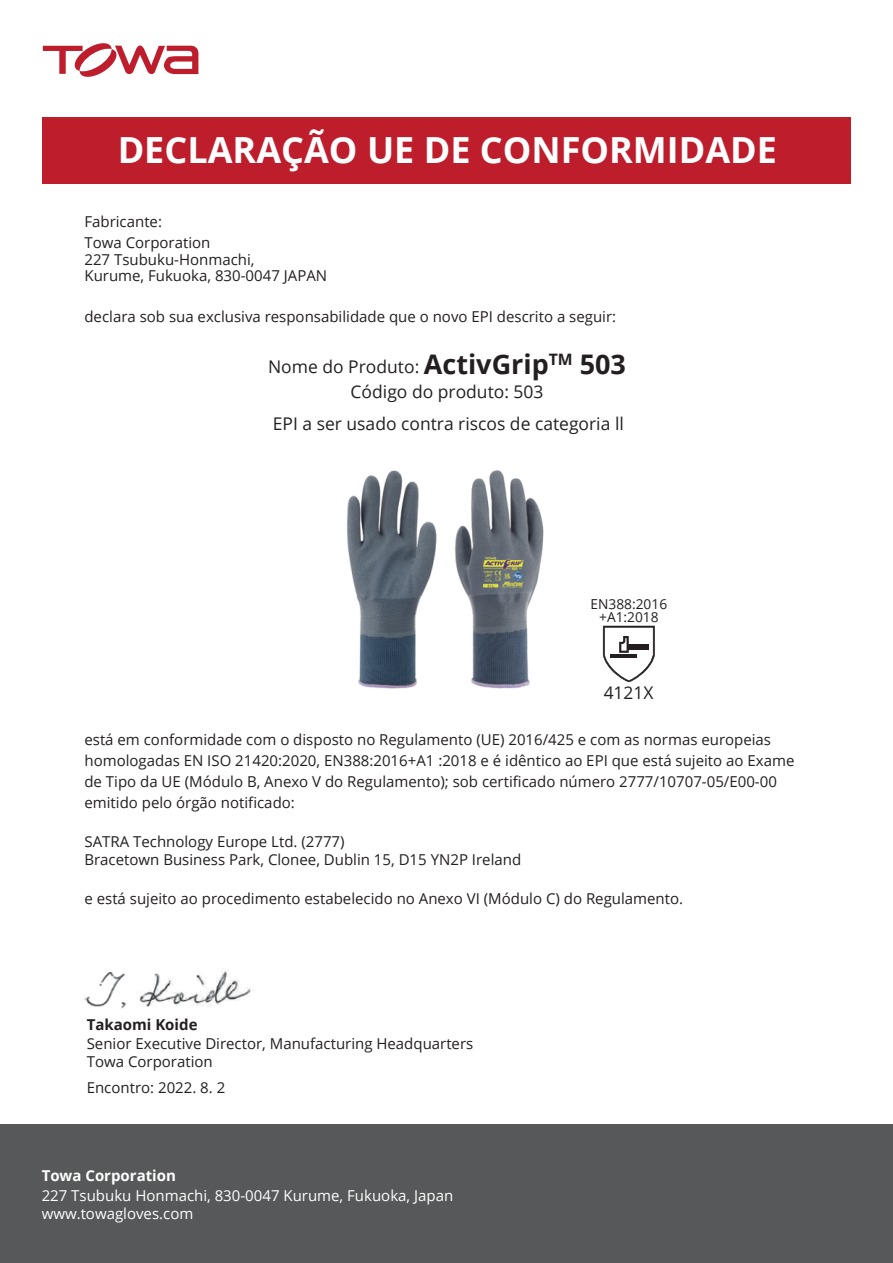
<style>
.page{position:relative;width:893px;height:1263px;background:#fff}
.page>*{position:absolute;margin:0;border:0;box-sizing:border-box;transform-origin:0 0}
.t1{font:700 36px "Open Sans";color:#fff}
.t2{font:17.55px/25.2px "Open Sans";color:#231f20;text-align:center}
.t3{font:17.4px "Open Sans";color:#231f20}
.t4{font:15px/21px "Open Sans";color:#231f20}
.t5{font:15px/18px "Open Sans";color:#fff}
.t6{font:700 15px "Open Sans";color:#fff}
.t7{font:700 15px "Open Sans";color:#231f20}
.t8{font:13.65px/13.6px "Open Sans";color:#231f20;text-align:center}
.s1{font-weight:700;font-size:27px}
</style>
<div class="page">
<img style="left:84px;top:968px;width:167px;height:41px">
<div style="left:43px;top:117px;width:807px;height:67px;background:#be1d2c"></div>
<svg style="left:43px;top:43px;width:156px;height:34px"></svg>
<div style="left:0;top:1125px;width:893px;height:138px;background:#57585a"></div>
<svg style="left:603px;top:626px;width:52px;height:56px"></svg>
<hr style="left:627px;top:644px;width:21px;height:2px;background:#231f20">
<hr style="left:627px;top:648px;width:21px;height:2px;background:#231f20">
<img style="left:347px;top:470px;width:197px;height:219px">
<h1 class="t1" style="left:118px;top:125px;width:661px">DECLARAÇÃO UE DE CONFORMIDADE</h1>
<p class="t4" style="left:84px;top:211px;width:127px">Fabricante:<br>Towa Corporation</p>
<p class="t4" style="left:84px;top:251px;width:244px;line-height:16.5px">227 Tsubuku-Honmachi,<br>Kurume, Fukuoka, 830-0047 JAPAN</p>
<p class="t4" style="left:84px;top:306px;width:533px">declara sob sua exclusiva responsabilidade que o novo EPI descrito a seguir:</p>
<p class="t2" style="left:268px;top:354px;width:359px">Nome do Produto: <span class="s1">ActivGrip</span><sup>TM</sup> <span class="s1">503<br></span>Código do produto: 503</p>
<p class="t2" style="left:273px;top:410px;width:353px">EPI a ser usado contra riscos de categoria ll</p>
<p class="t8" style="left:591px;top:596px;width:78px">EN388:2016 +A1:2018</p>
<p class="t3" style="left:604px;top:681px;width:51px">4121X</p>
<p class="t4" style="left:84px;top:728px;width:711px">está em conformidade com o disposto no Regulamento (UE) 2016/425 e com as normas europeias homologadas EN ISO 21420:2020, EN388:2016+A1 :2018 e é idêntico ao EPI que está sujeito ao Exame de Tipo da UE (Módulo B, Anexo V do Regulamento); sob certificado número 2777/10707-05/E00-00 emitido pelo órgão notificado:</p>
<p class="t4" style="left:84px;top:832px;width:438px;line-height:18px">SATRA Technology Europe Ltd. (2777)<br>Bracetown Business Park, Clonee, Dublin 15, D15 YN2P Ireland</p>
<p class="t4" style="left:84px;top:887px;width:600px">e está sujeito ao procedimento estabelecido no Anexo VI (Módulo C) do Regulamento.</p>
<p class="t7" style="left:87px;top:1014px;width:112px">Takaomi Koide</p>
<p class="t4" style="left:87px;top:1034px;width:388px;line-height:18px">Senior Executive Director, Manufacturing Headquarters<br>Towa Corporation</p>
<p class="t4" style="left:87px;top:1076px;width:140px">Encontro: 2022. 8. 2</p>
<p class="t6" style="left:42px;top:1165px;width:136px">Towa Corporation</p>
<p class="t5" style="left:42px;top:1186px;width:413px">227 Tsubuku Honmachi, 830-0047 Kurume, Fukuoka, Japan www.towagloves.com</p>
</div>
